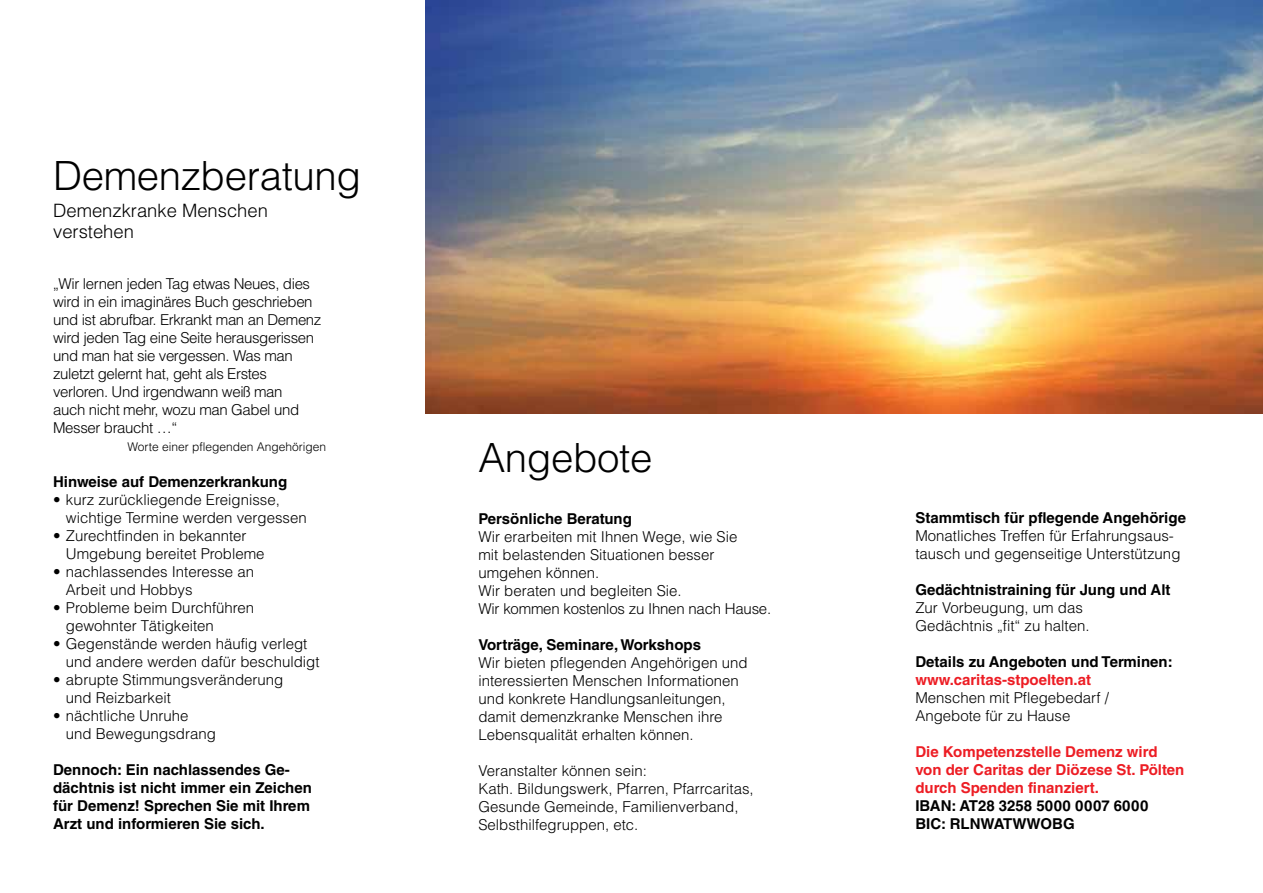
<style>
.page{position:relative;width:1263px;height:893px;background:#fff}
.page>*{position:absolute;margin:0;border:0;box-sizing:border-box;transform-origin:0 0}
.t1{font:300 40.2px "Helvetica LT Std";letter-spacing:-.01em;color:#000}
.t2{font:300 18.45px/20.7px "Helvetica LT Std";color:#000}
.t3{font:300 15px/18px "Helvetica LT Std";color:#000}
.t4{font:700 15px/18px "Helvetica LT Std";color:#000}
.t5{font:300 15px/18px "Helvetica LT Std";letter-spacing:-.025em;color:#000}
.t6{font:700 15px/18px "Helvetica LT Std";color:#ed1d24}
.t7{font:300 12px "Helvetica LT Std";color:#000}
</style>
<div class="page">
<img style="left:425px;top:0;width:838px;height:413px">
<h1 class="t1" style="left:53px;top:150px;width:310px">Demenzberatung</h1>
<p class="t2" style="left:53px;top:200px;width:216px">Demenzkranke Menschen verstehen</p>
<p class="t5" style="left:53px;top:274px;width:270px">„Wir lernen jeden Tag etwas Neues, dies wird in ein imaginäres Buch geschrieben und ist abrufbar. Erkrankt man an Demenz wird jeden Tag eine Seite herausgerissen und man hat sie vergessen. Was man zuletzt gelernt hat, geht als Erstes verloren. Und irgendwann weiß man<br>auch nicht mehr, wozu man Gabel und Messer braucht …“</p>
<p class="t7" style="left:127px;top:439px;width:200px">Worte einer pflegenden Angehörigen</p>
<p class="t4" style="left:53px;top:472px;width:236px">Hinweise auf Demenzerkrankung</p>
<p class="t3" style="left:66px;top:490px;width:242px;text-indent:-13px">• kurz zurückliegende Ereignisse, wichtige Termine werden vergessen</p>
<p class="t3" style="left:66px;top:526px;width:200px;text-indent:-13px">• Zurechtfinden in bekannter<br>Umgebung bereitet Probleme</p>
<p class="t3" style="left:66px;top:562px;width:190px;text-indent:-13px">• nachlassendes Interesse an<br>Arbeit und Hobbys</p>
<p class="t3" style="left:66px;top:598px;width:190px;text-indent:-13px">• Probleme beim Durchführen gewohnter Tätigkeiten</p>
<p class="t3" style="left:66px;top:634px;width:255px;text-indent:-13px">• Gegenstände werden häufig verlegt und andere werden dafür beschuldigt</p>
<p class="t3" style="left:66px;top:670px;width:219px;text-indent:-13px">• abrupte Stimmungsveränderung und Reizbarkeit</p>
<p class="t3" style="left:66px;top:706px;width:152px;text-indent:-13px">• nächtliche Unruhe und Bewegungsdrang</p>
<p class="t4" style="left:53px;top:760px;width:260px">Dennoch: Ein nachlassendes Ge&shy;dächtnis ist nicht immer ein Zeichen für Demenz! Sprechen Sie mit Ihrem Arzt und informieren Sie sich.</p>
<h1 class="t1" style="left:478px;top:433px;width:175px">Angebote</h1>
<p class="t4" style="left:478px;top:509px;width:155px">Persönliche Beratung</p>
<p class="t3" style="left:478px;top:527px;width:294px">Wir erarbeiten mit Ihnen Wege, wie Sie<br>mit belastenden Situationen besser umgehen können.<br>Wir beraten und begleiten Sie.<br>Wir kommen kostenlos zu Ihnen nach Hause.</p>
<p class="t4" style="left:478px;top:635px;width:224px">Vorträge, Seminare, Workshops</p>
<p class="t3" style="left:478px;top:653px;width:271px">Wir bieten pflegenden Angehörigen und interessierten Menschen Informationen und konkrete Handlungsanleitungen, damit demenzkranke Menschen ihre Lebensqualität erhalten können.</p>
<p class="t3" style="left:478px;top:761px;width:277px">Veranstalter können sein:<br>Kath. Bildungswerk, Pfarren, Pfarrcaritas, Gesunde Gemeinde, Familienverband, Selbsthilfegruppen, etc.</p>
<p class="t4" style="left:915px;top:509px;width:272px">Stammtisch für pflegende Angehörige</p>
<p class="t3" style="left:915px;top:527px;width:267px">Monatliches Treffen für Erfahrungsaus&shy;tausch und gegenseitige Unterstützung</p>
<p class="t4" style="left:915px;top:581px;width:257px">Gedächtnistraining für Jung und Alt</p>
<p class="t3" style="left:915px;top:599px;width:176px">Zur Vorbeugung, um das<br>Gedächtnis „fit“ zu halten.</p>
<p class="t4" style="left:915px;top:653px;width:259px">Details zu Angeboten und Terminen:</p>
<p class="t6" style="left:915px;top:671px;width:177px">www.caritas-stpoelten.at</p>
<p class="t3" style="left:915px;top:689px;width:195px">Menschen mit Pflegebedarf /<br>Angebote für zu Hause</p>
<p class="t6" style="left:915px;top:743px;width:270px">Die Kompetenzstelle Demenz wird von der Caritas der Diözese St. Pölten durch Spenden finanziert.</p>
<p class="t4" style="left:915px;top:797px;width:235px">IBAN: AT28 3258 5000 0007 6000<br>BIC: RLNWATWWOBG</p>
</div>
